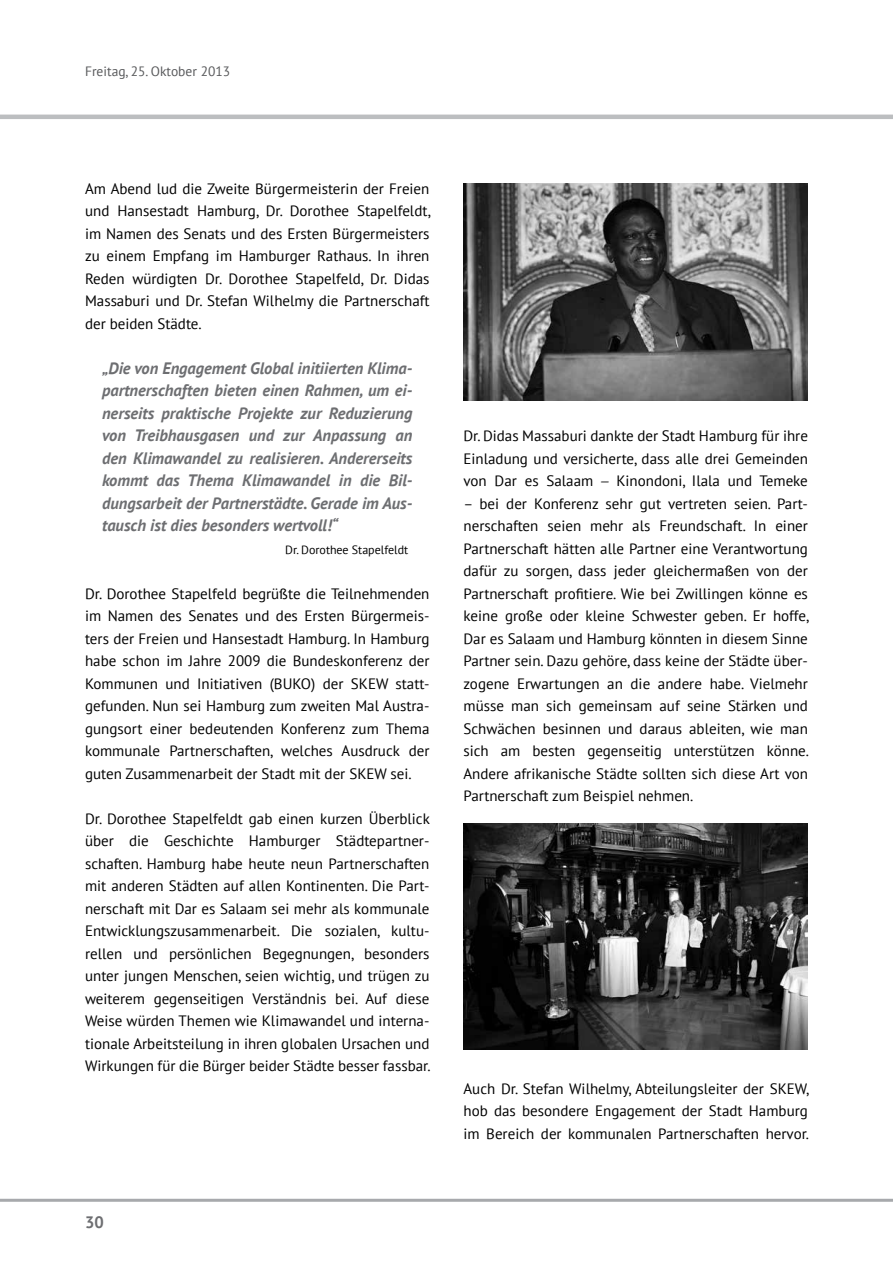
<style>
.page{position:relative;width:893px;height:1263px;background:#fff}
.page>*{position:absolute;margin:0;border:0;box-sizing:border-box;transform-origin:0 0}
.zitat{font:italic 700 16.5px/22.5px "PT Sans";color:#6d6e71;text-align:justify}
.t1{font:700 16.5px "PT Sans";color:#6d6e71}
.t2{font:15px/22.5px "PT Sans";color:#000;text-align:justify}
.t3{font:13.5px "PT Sans";color:#58595b}
.Zitatquelle{font:12px "PT Sans";color:#000}
.s1{font-family:"Frutiger LT Pro";font-weight:300;font-style:italic}
</style>
<div class="page">
<hr style="left:0;top:115px;width:893px;height:4px;background:#bcbec0">
<hr style="left:0;top:1199px;width:893px;height:3px;background:#a7a9ac">
<img style="left:463px;top:183px;width:345px;height:217px">
<img style="left:463px;top:824px;width:345px;height:225px">
<p class="t3" style="left:85px;top:63px;width:147px">Freitag, 25. Oktober 2013</p>
<p class="t2" style="left:85px;top:177px;width:347px">Am Abend lud die Zweite Bürgermeisterin der Freien und Hansestadt Hamburg, Dr. Dorothee Stapelfeldt, im Namen des Senats und des Ersten Bürgermeisters zu einem Empfang im Hamburger Rathaus. In ihren Reden würdigten Dr. Dorothee Stapelfeld, Dr. Didas Massaburi und Dr. Stefan Wilhelmy die Partnerschaft der beiden Städte.</p>
<p class="zitat" style="left:102px;top:356px;width:312px">„Die von Engagement Global initiierten Klima&shy;partnerschaften bieten einen Rahmen, um ei&shy;nerseits praktische Projekte zur Reduzierung von Treibhausgasen und zur Anpassung an den Klimawandel zu realisieren. Andererseits kommt das Thema Klimawandel in die Bil&shy;dungsarbeit der Partnerstädte. Gerade im Aus&shy;tausch ist dies besonders wertvoll!“</p>
<p class="Zitatquelle" style="left:285px;top:542px;width:125px">Dr. Dorothee Stapelfeldt</p>
<p class="t2" style="left:85px;top:582px;width:346px">Dr. Dorothee Stapelfeld begrüßte die Teilnehmenden im Namen des Senates und des Ersten Bürgermeis&shy;ters der Freien und Hansestadt Hamburg. In Hamburg habe schon im Jahre 2009 die Bundeskonferenz der Kommunen und Initiativen (BUKO) der SKEW statt&shy;gefunden. Nun sei Hamburg zum zweiten Mal Austra&shy;gungsort einer bedeutenden Konferenz zum Thema kommunale Partnerschaften, welches Ausdruck der guten Zusammenarbeit der Stadt mit der SKEW sei.</p>
<p class="t2" style="left:85px;top:807px;width:347px">Dr. Dorothee Stapelfeldt gab einen kurzen Überblick über die Geschichte Hamburger Städtepartner&shy;schaften. Hamburg habe heute neun Partnerschaften mit anderen Städten auf allen Kontinenten. Die Part&shy;nerschaft mit Dar es Salaam sei mehr als kommunale Entwicklungszusammenarbeit. Die sozialen, kultu&shy;rellen und persönlichen Begegnungen, besonders unter jungen Menschen, seien wichtig, und trügen zu weiterem gegenseitigen Verständnis bei. Auf diese Weise würden Themen wie Klimawandel und interna&shy;tionale Arbeitsteilung in ihren globalen Ursachen und Wirkungen für die Bürger beider Städte besser fassbar.</p>
<p class="t1" style="left:85px;top:1211px;width:20px">30</p>
<p class="t2" style="left:463px;top:424px;width:346px">Dr. Didas Massaburi dankte der Stadt Hamburg für ihre Einladung und versicherte, dass alle drei Gemeinden von Dar es Salaam <span class="s1">–</span> Kinondoni, Ilala und Temeke</p>
<p class="t2" style="left:463px;top:492px;width:347px">– bei der Konferenz sehr gut vertreten seien. Part&shy;nerschaften seien mehr als Freundschaft. In einer Partnerschaft hätten alle Partner eine Verantwortung dafür zu sorgen, dass jeder gleichermaßen von der Partnerschaft profitiere. Wie bei Zwillingen könne es keine große oder kleine Schwester geben. Er hoffe, Dar es Salaam und Hamburg könnten in diesem Sinne Partner sein. Dazu gehöre, dass keine der Städte über&shy;zogene Erwartungen an die andere habe. Vielmehr müsse man sich gemeinsam auf seine Stärken und Schwächen besinnen und daraus ableiten, wie man sich am besten gegenseitig unterstützen könne.<br>Andere afrikanische Städte sollten sich diese Art von Partnerschaft zum Beispiel nehmen.</p>
<p class="t2" style="left:463px;top:1077px;width:347px">Auch Dr. Stefan Wilhelmy, Abteilungsleiter der SKEW, hob das besondere Engagement der Stadt Hamburg im Bereich der kommunalen Partnerschaften hervor.</p>
</div>
